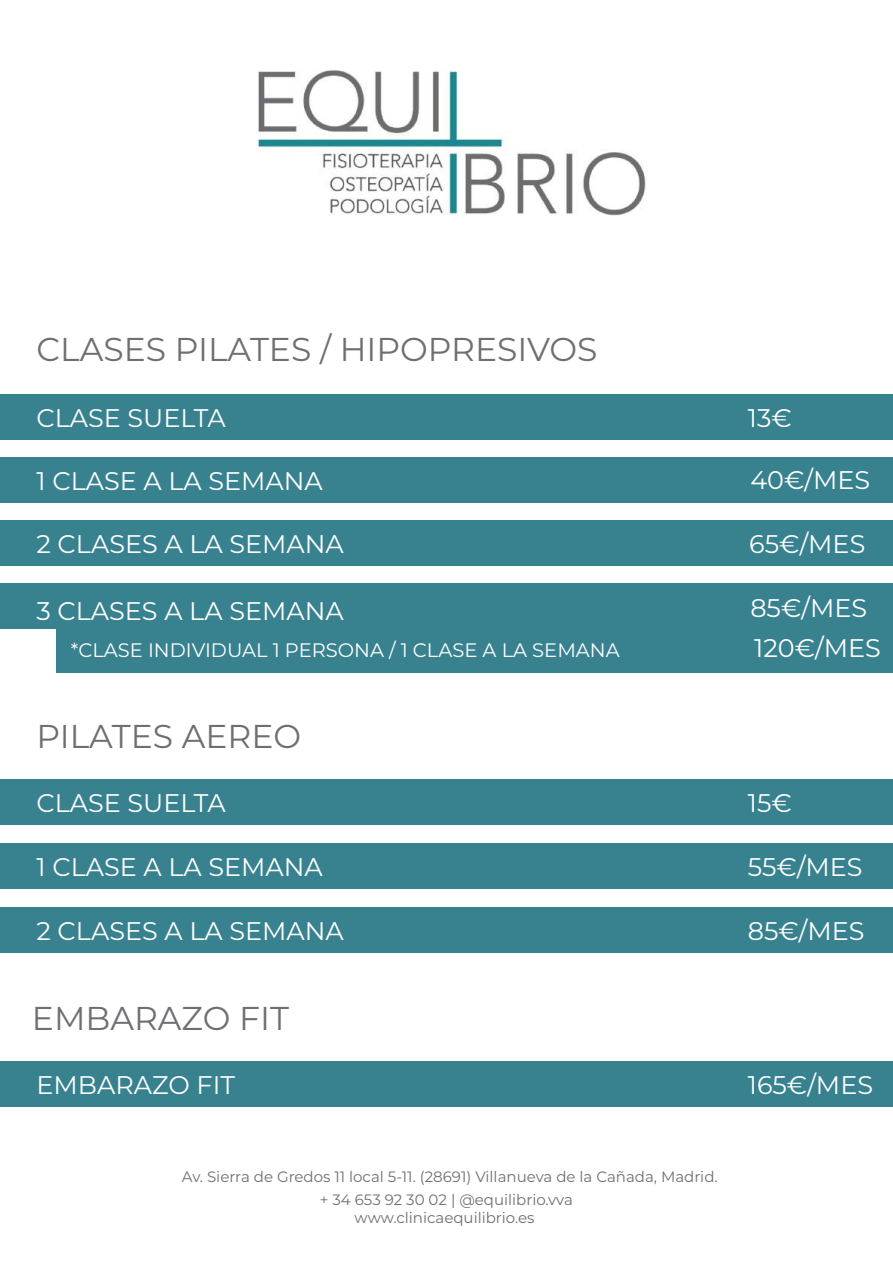
<style>
.page{position:relative;width:893px;height:1263px;background:#fff}
.page>*{position:absolute;margin:0;border:0;box-sizing:border-box;transform-origin:0 0}
.t1{font:33px "Montserrat";color:#6e6f72}
.t2{font:25.5px "Montserrat";color:#fff}
.t3{font:19.5px "Montserrat";color:#fff}
.t4{font:15px/23px "Montserrat";color:#6e6f72;text-align:center}
</style>
<div class="page">
<div style="left:0;top:394px;width:893px;height:46px;background:#388290"></div>
<div style="left:0;top:780px;width:893px;height:45px;background:#388290"></div>
<div style="left:0;top:1061px;width:893px;height:46px;background:#388290"></div>
<div style="left:0;top:843px;width:893px;height:46px;background:#388290"></div>
<div style="left:0;top:907px;width:893px;height:45px;background:#388290"></div>
<div style="left:56px;top:627px;width:837px;height:45px;background:#388290"></div>
<div style="left:0;top:457px;width:893px;height:46px;background:#388290"></div>
<div style="left:0;top:520px;width:893px;height:45px;background:#388290"></div>
<div style="left:0;top:583px;width:893px;height:45px;background:#388290"></div>
<img style="left:257px;top:70px;width:389px;height:146px">
<p class="t1" style="left:36px;top:327px;width:562px">CLASES PILATES / HIPOPRESIVOS</p>
<p class="t2" style="left:36px;top:400px;width:191px">CLASE SUELTA</p>
<p class="t2" style="left:748px;top:400px;width:46px">13€</p>
<p class="t2" style="left:36px;top:463px;width:288px">1 CLASE A LA SEMANA</p>
<p class="t2" style="left:750px;top:462px;width:121px">40€/MES</p>
<p class="t2" style="left:36px;top:526px;width:309px">2 CLASES A LA SEMANA</p>
<p class="t2" style="left:749px;top:526px;width:118px">65€/MES</p>
<p class="t2" style="left:36px;top:593px;width:309px">3 CLASES A LA SEMANA</p>
<p class="t2" style="left:750px;top:591px;width:118px">85€/MES</p>
<p class="t3" style="left:71px;top:636px;width:550px">*CLASE INDIVIDUAL 1 PERSONA / 1 CLASE A LA SEMANA</p>
<p class="t2" style="left:754px;top:630px;width:128px">120€/MES</p>
<p class="t1" style="left:36px;top:714px;width:266px">PILATES AEREO</p>
<p class="t2" style="left:36px;top:785px;width:191px">CLASE SUELTA</p>
<p class="t2" style="left:748px;top:785px;width:46px">15€</p>
<p class="t2" style="left:36px;top:849px;width:288px">1 CLASE A LA SEMANA</p>
<p class="t2" style="left:748px;top:849px;width:116px">55€/MES</p>
<p class="t2" style="left:36px;top:913px;width:309px">2 CLASES A LA SEMANA</p>
<p class="t2" style="left:748px;top:913px;width:118px">85€/MES</p>
<p class="t1" style="left:32px;top:995px;width:258px">EMBARAZO FIT</p>
<p class="t2" style="left:36px;top:1067px;width:200px">EMBARAZO FIT</p>
<p class="t2" style="left:748px;top:1067px;width:127px">165€/MES</p>
<p class="t4" style="left:182px;top:1164px;width:537px">Av. Sierra de Gredos 11 local 5-11. (28691) Villanueva de la Cañada, Madrid. + 34 653 92 30 02 | @equilibrio.vva</p>
<p class="t4" style="left:355px;top:1205px;width:181px">www.clinicaequilibrio.es</p>
</div>
